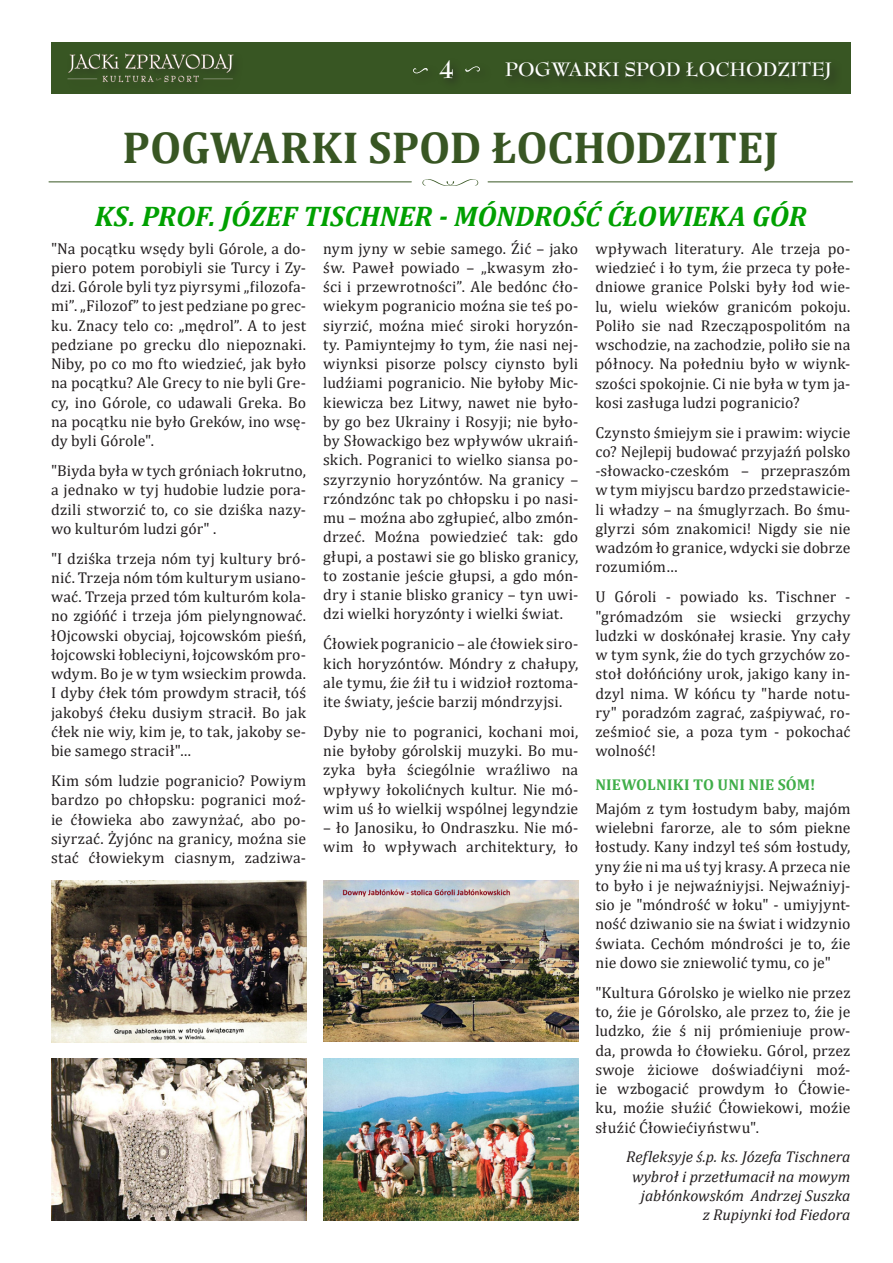
<style>
.page{position:relative;width:893px;height:1263px;background:#fff}
.page>*{position:absolute;margin:0;border:0;box-sizing:border-box;transform-origin:0 0}
.t1{font:700 45px "Cambria";color:#385623}
.t2{font:italic 700 28.5px "Cambria";letter-spacing:-.005em;color:#00a000}
.t3{font:700 27px "Bernhard Modern Std";color:#fff}
.t4{font:700 21.3px "Bernhard Modern Std";color:#fff}
.t5{font:15.75px/19.2px "Cambria";letter-spacing:.01em;color:#231f20;text-align:justify}
.t6{font:italic 15.75px/19.2px "Cambria";color:#231f20;text-align:right}
.t7{font:700 15.75px "Cambria";letter-spacing:.015em;color:#40ae49}
</style>
<div class="page">
<div style="left:51px;top:42px;width:799px;height:52px;background:#385623"></div>
<img style="left:67px;top:53px;width:166px;height:30px">
<svg style="left:413px;top:68px;width:15px;height:6px"></svg>
<svg style="left:465px;top:66px;width:15px;height:6px"></svg>
<div style="left:503px;top:59px;width:339px;height:33px;background:#365122"></div>
<svg style="left:422px;top:179px;width:56px;height:7px"></svg>
<hr style="left:488px;top:182px;width:364px;height:1px;background:#385623">
<hr style="left:49px;top:182px;width:362px;height:1px;background:#385623">
<img style="left:51px;top:880px;width:255px;height:163px">
<img style="left:51px;top:1059px;width:255px;height:161px">
<img style="left:323px;top:1059px;width:255px;height:161px">
<img style="left:323px;top:880px;width:255px;height:162px">
<h3 class="t3" style="left:439px;top:56px;width:17px">4</h3>
<h3 class="t4" style="left:505px;top:58px;width:328px">POGWARKI SPOD ŁOCHODZITEJ</h3>
<h1 class="t1" style="left:123px;top:115px;width:658px">POGWARKI SPOD ŁOCHODZITEJ</h1>
<h2 class="t2" style="left:95px;top:196px;width:714px">KS. PROF. JÓZEF TISCHNER - MÓNDROŚĆ ĆŁOWIEKA GÓR</h2>
<p class="t5" style="left:51px;top:239px;width:257px">"Na pocątku wsędy byli Górole, a do&shy;piero potem porobiyli sie Turcy i Zy&shy;dzi. Górole byli tyz piyrsymi „filozofa&shy;mi”. „Filozof” to jest pedziane po grec&shy;ku. Znacy telo co: „mędrol”. A to jest pedziane po grecku dlo niepoznaki.<br>Niby, po co mo fto wiedzieć, jak było na pocątku? Ale Grecy to nie byli Gre&shy;cy, ino Górole, co udawali Greka. Bo na pocątku nie było Greków, ino wsę&shy;dy byli Górole".</p>
<p class="t5" style="left:51px;top:461px;width:257px">"Biyda była w tych gróniach łokrutno, a jednako w tyj hudobie ludzie pora&shy;dzili stworzić to, co sie dziśka nazy&shy;wo kulturóm ludzi gór" .</p>
<p class="t5" style="left:51px;top:549px;width:257px">"I dziśka trzeja nóm tyj kultury bró&shy;nić. Trzeja nóm tóm kulturym usiano&shy;wać. Trzeja przed tóm kulturóm kola&shy;no zgióńć i trzeja jóm pielyngnować. łOjcowski obyciaj, łojcowskóm pieśń, łojcowski łobleciyni, łojcowskóm pro&shy;wdym. Bo je w tym wsieckim prowda.<br>I dyby ćłek tóm prowdym stracił, tóś jakobyś ćłeku dusiym stracił. Bo jak ćłek nie wiy, kim je, to tak, jakoby se&shy;bie samego stracił"...</p>
<p class="t5" style="left:51px;top:771px;width:257px">Kim sóm ludzie pogranicio? Powiym bardzo po chłopsku: pogranici moź&shy;ie ćłowieka abo zawynżać, abo po&shy;siyrzać. Żyjónc na granicy, moźna sie stać ćłowiekym ciasnym, zadziwa-</p>
<p class="t5" style="left:323px;top:239px;width:257px">nym jyny w sebie samego. Źić – jako św. Paweł powiado – „kwasym zło&shy;ści i przewrotności”. Ale bedónc ćło&shy;wiekym pogranicio moźna sie teś po&shy;siyrzić, moźna mieć siroki horyzón&shy;ty. Pamiyntejmy ło tym, źie nasi nej&shy;wiynksi pisorze polscy ciynsto byli ludźiami pogranicio. Nie byłoby Mic&shy;kiewicza bez Litwy, nawet nie było&shy;by go bez Ukrainy i Rosyji; nie było&shy;by Słowackigo bez wpływów ukraiń&shy;skich. Pogranici to wielko siansa po&shy;szyrzynio horyzóntów. Na granicy – rzóndzónc tak po chłopsku i po nasi&shy;mu – moźna abo zgłupieć, albo zmón&shy;drzeć. Moźna powiedzieć tak: gdo głupi, a postawi sie go blisko granicy, to zostanie jeście głupsi, a gdo món&shy;dry i stanie blisko granicy – tyn uwi&shy;dzi wielki horyzónty i wielki świat.</p>
<p class="t5" style="left:323px;top:634px;width:257px">Ćłowiek pogranicio – ale ćłowiek siro&shy;kich horyzóntów. Móndry z chałupy, ale tymu, źie źił tu i widzioł roztoma&shy;ite światy, jeście barzij móndrzyjsi.</p>
<p class="t5" style="left:323px;top:722px;width:257px">Dyby nie to pogranici, kochani moi, nie byłoby górolskij muzyki. Bo mu&shy;zyka była ściególnie wraźliwo na wpływy łokolićnych kultur. Nie mó&shy;wim uś ło wielkij wspólnej legyndzie</p>
<p class="t5" style="left:323px;top:818px;width:257px">– ło Janosiku, ło Ondraszku. Nie mó&shy;wim ło wpływach architektury, ło</p>
<p class="t5" style="left:595px;top:239px;width:257px">wpływach literatury. Ale trzeja po&shy;wiedzieć i ło tym, źie przeca ty połe&shy;dniowe granice Polski były łod wie&shy;lu, wielu wieków granicóm pokoju.<br>Poliło sie nad Rzecząpospolitóm na wschodzie, na zachodzie, poliło sie na północy. Na połedniu było w wiynk&shy;szości spokojnie. Ci nie była w tym ja&shy;kosi zasługa ludzi pogranicio?</p>
<p class="t5" style="left:595px;top:423px;width:257px">Czynsto śmiejym sie i prawim: wiycie co? Nejlepij budować przyjaźń polsko -słowacko-czeskóm – przepraszóm w tym miyjscu bardzo przedstawicie&shy;li władzy – na śmuglyrzach. Bo śmu&shy;glyrzi sóm znakomici! Nigdy sie nie wadzóm ło granice, wdycki sie dobrze rozumióm…</p>
<p class="t5" style="left:595px;top:587px;width:257px">U Góroli - powiado ks. Tischner - "grómadzóm sie wsiecki grzychy ludzki w doskónałej krasie. Yny cały w tym synk, źie do tych grzychów zo&shy;stoł dołóńcióny urok, jakigo kany in&shy;dzyl nima. W kóńcu ty "harde notu&shy;ry" poradzóm zagrać, zaśpiywać, ro&shy;ześmioć sie, a poza tym - pokochać wolność!</p>
<p class="t7" style="left:595px;top:774px;width:22px">NIEWO</p>
<p class="t7" style="left:647px;top:774px;width:18px">LNIKI</p>
<p class="t7" style="left:693px;top:774px;width:65px">TO UNI NIE</p>
<p class="t7" style="left:778px;top:774px;width:39px">SÓM!</p>
<p class="t5" style="left:595px;top:799px;width:257px">Majóm z tym łostudym baby, majóm wielebni farorze, ale to sóm piekne łostudy. Kany indzyl teś sóm łostudy, yny źie ni ma uś tyj krasy. A przeca nie to było i je nejwaźniyjsi. Nejwaźniyj&shy;sio je "móndrość w łoku" - umiyjynt&shy;ność dziwanio sie na świat i widzynio świata. Cechóm móndrości je to, źie nie dowo sie zniewolić tymu, co je"</p>
<p class="t5" style="left:595px;top:983px;width:257px">"Kultura Górolsko je wielko nie przez to, źie je Górolsko, ale przez to, źie je ludzko, źie ś nij prómieniuje prow&shy;da, prowda ło ćłowieku. Górol, przez swoje żiciowe doświadćiyni moź&shy;ie wzbogacić prowdym ło Ćłowie&shy;ku, moźie słuźić Ćłowiekowi, moźie słuźić Ćłowiećiyństwu".</p>
<p class="t6" style="left:626px;top:1147px;width:226px">Refleksyje ś.p. ks. Józefa Tischnera wybroł i przetłumacił na mowym jabłónkowskóm Andrzej Suszka<br>z Rupiynki łod Fiedora</p>
</div>
